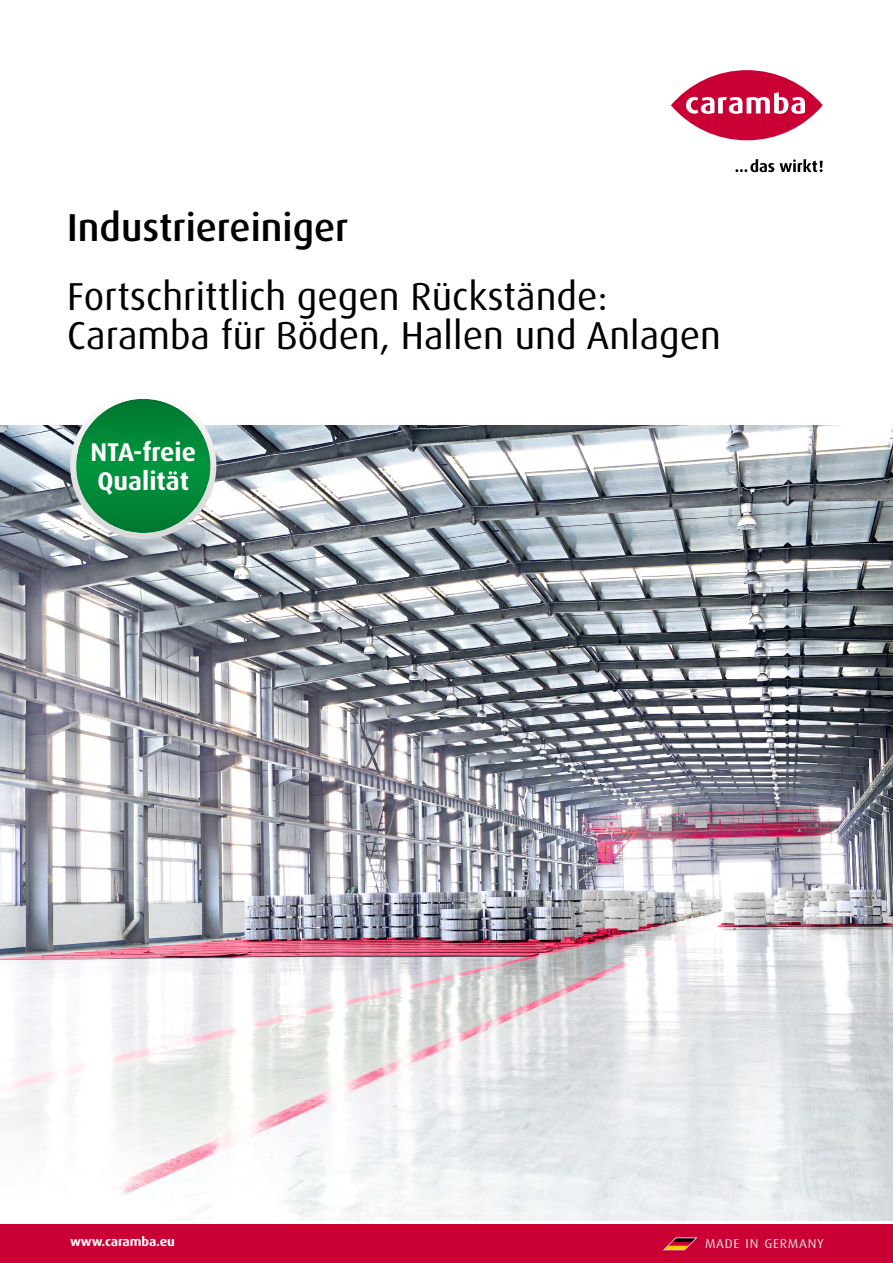
<style>
.page{position:relative;width:893px;height:1263px;background:#fff}
.page>*{position:absolute;margin:0;border:0;box-sizing:border-box;transform-origin:0 0}
.t1{font:39px/39px "Dax Pro";color:#000}
.t2{font:500 39px "Dax Pro";color:#000}
.t3{font:700 25.65px/28.5px "Dax Pro";color:#fff}
.t4{font:700 12.9px "Dax Pro";letter-spacing:-.01em;color:#fff;scale:1.05 1}
.t5{font:12.9px "Dax Pro";letter-spacing:.05em;color:#d9dada;scale:1.05 1}
</style>
<div class="page">
<svg style="left:671px;top:70px;width:152px;height:70px;background:#d22b57"></svg>
<svg style="left:686px;top:92px;width:119px;height:22px"></svg>
<svg style="left:735px;top:159px;width:88px;height:13px"></svg>
<img style="left:0;top:425px;width:893px;height:796px">
<svg style="left:67px;top:398px;width:152px;height:144px;background:#4ba471"></svg>
<div style="left:0;top:1225px;width:893px;height:38px;background:#ca0035"></div>
<svg style="left:663px;top:1237px;width:35px;height:14px"></svg>
<p class="t2" style="left:67px;top:202px;width:283px">Industriereiniger</p>
<p class="t1" style="left:67px;top:277px;width:655px">Fortschrittlich gegen Rückstände:<br>Caramba für Böden, Hallen und Anlagen</p>
<p class="t3" style="left:90px;top:438px;width:107px">NTA-freie<br>Qualität</p>
<p class="t4" style="left:70px;top:1233px;width:101px">www.caramba.eu</p>
<p class="t5" style="left:705px;top:1235px;width:115px">MADE IN GERMANY</p>
</div>
